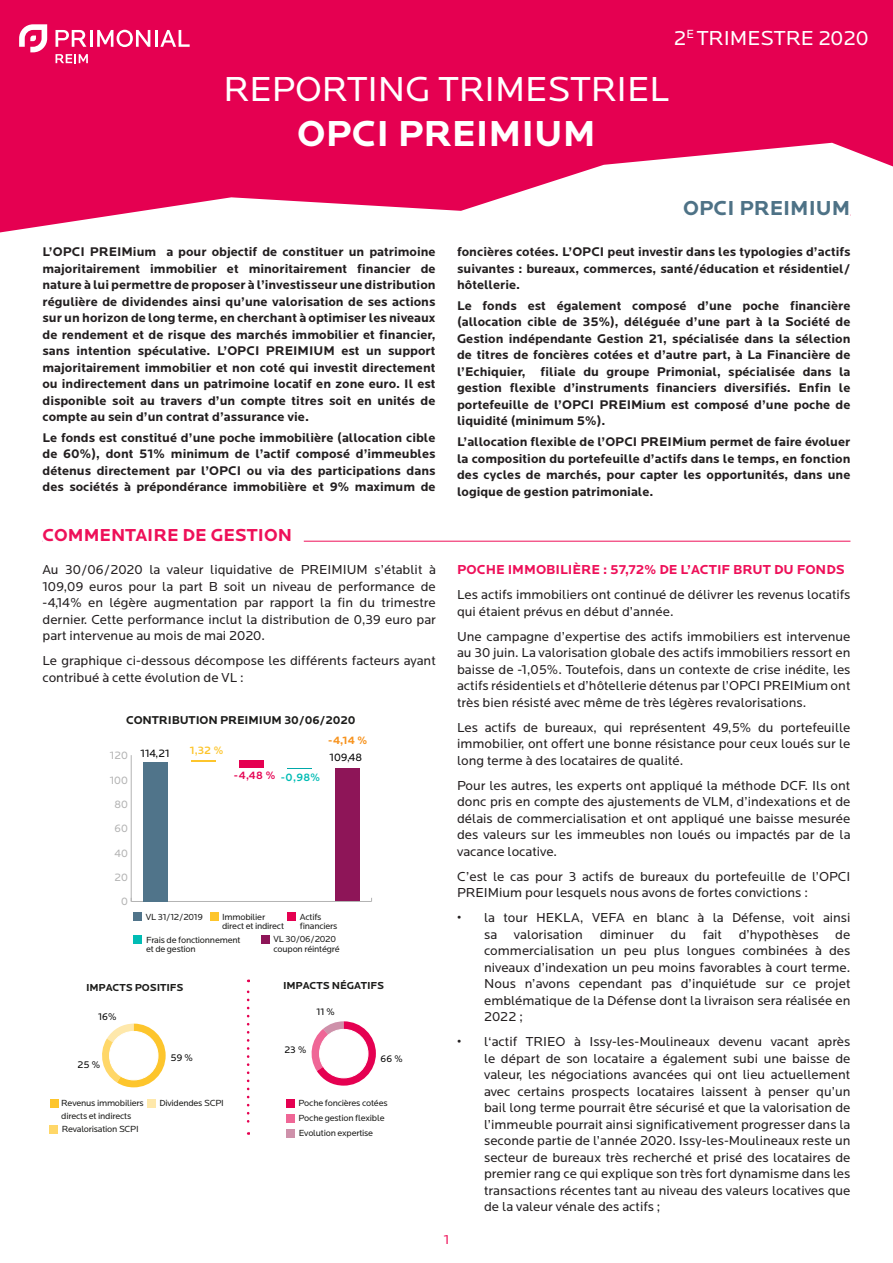
<style>
.page{position:relative;width:893px;height:1263px;background:#fff}
.page>*{position:absolute;margin:0;border:0;box-sizing:border-box;transform-origin:0 0}
.T0{font:700 37.5px "Locator";color:#fff}
.T0-2{font:36px "Locator";color:#fff}
.t1{font:21px "Locator";color:#fff}
.T2{font:700 21px "Locator";color:#4e7286}
.T2-2{font:700 18px "Locator";color:#ee1059}
.corps{font:13.5px/16.5px "Locator";color:#231f20;text-align:justify}
.corps-2{font:700 13.5px "Locator";color:#ee1059}
.t2{font:13.5px "Locator";color:#ee1059}
.corps-3{font:700 13.05px/16.5px "Locator";color:#231f20;text-align:justify}
.t3{font:700 11.85px "Locator";letter-spacing:-.01em;color:#1d1d1b}
.t4{font:11.1px "Locator";color:#b3b3b3}
.t5{font:11.1px "Locator";color:#000}
.t6{font:500 11.1px "Locator";color:#e50051}
.t7{font:700 11.1px "Locator";color:#f7931e}
.t8{font:500 11.1px "Locator";color:#fdc52c}
.t9{font:700 10.5px "Locator";letter-spacing:-.01em;color:#1d1d1b}
.t10{font:10.05px "Locator";color:#000}
.t11{font:9.9px "Locator";color:#000}
.t12{font:9.15px/9.1px "Locator";letter-spacing:-.025em;color:#1d1d1b}
.s1{color:#00bcb4}
</style>
<div class="page">
<hr style="left:43px;top:541px;width:807px;height:1px;background:#ee1059">
<div style="left:43px;top:522px;width:261px;height:22px;background:#fff"></div>
<svg style="left:312px;top:1021px;width:64px;height:64px"></svg>
<svg style="left:102px;top:1023px;width:64px;height:64px"></svg>
<div style="left:110px;top:1031px;width:48px;height:49px;background:#fff;border-radius:50%"></div>
<div style="left:109px;top:1031px;width:49px;height:49px;border:1px solid #fff;border-radius:50%"></div>
<div style="left:320px;top:1029px;width:48px;height:49px;background:#fff;border-radius:50%"></div>
<div style="left:319px;top:1029px;width:49px;height:49px;border:1px solid #fff;border-radius:50%"></div>
<div style="left:147px;top:1099px;width:8px;height:8px;background:#fee8ab"></div>
<div style="left:50px;top:1099px;width:8px;height:8px;background:#fdc52c"></div>
<div style="left:50px;top:1125px;width:8px;height:8px;background:#ffd768"></div>
<div style="left:286px;top:1099px;width:9px;height:8px;background:#e50051"></div>
<div style="left:286px;top:1114px;width:9px;height:8px;background:#ef6696"></div>
<div style="left:134px;top:912px;width:8px;height:8px;background:#50748a"></div>
<div style="left:261px;top:935px;width:8px;height:8px;background:#8e1558"></div>
<div style="left:134px;top:936px;width:8px;height:8px;background:#00bcb4"></div>
<div style="left:210px;top:912px;width:8px;height:9px;background:#fdc52c"></div>
<div style="left:287px;top:912px;width:9px;height:8px;background:#e50051"></div>
<hr style="left:131px;top:901px;width:241px;height:1px;background:#b3b3b3">
<hr style="left:131px;top:755px;width:1px;height:146px;background:#b3b3b3">
<div style="left:336px;top:768px;width:24px;height:133px;background:#8e1558"></div>
<svg style="left:287px;top:768px;width:24px;height:1px"></svg>
<div style="left:239px;top:761px;width:24px;height:7px;background:#e50051"></div>
<svg style="left:191px;top:761px;width:24px;height:1px"></svg>
<div style="left:143px;top:762px;width:24px;height:139px;background:#50748a"></div>
<svg style="left:247px;top:992px;width:2px;height:143px"></svg>
<div style="left:287px;top:1129px;width:8px;height:8px;background:#ce91aa"></div>
<svg style="left:0;top:0;width:893px;height:232px;fill:#e50051"></svg>
<svg style="left:56px;top:30px;width:94px;height:17px"></svg>
<hr style="left:155px;top:30px;width:3px;height:17px;background:#fff">
<svg style="left:160px;top:30px;width:30px;height:17px"></svg>
<svg style="left:19px;top:24px;width:28px;height:28px"></svg>
<svg style="left:56px;top:54px;width:32px;height:9px"></svg>
<p class="t1" style="left:674px;top:26px;width:196px">2<sup>E</sup> TRIMESTRE 2020</p>
<p class="T0-2" style="left:224px;top:69px;width:447px">REPORTING TRIMESTRIEL</p>
<p class="T0" style="left:297px;top:112px;width:300px">OPCI PREIMIUM</p>
<p class="T2" style="left:683px;top:195px;width:169px">OPCI PREIMIUM</p>
<p class="corps-3" style="left:43px;top:244px;width:395px">L’OPCI PREIMium a pour objectif de constituer un patrimoine majoritairement immobilier et minoritairement financier de nature à lui permettre de proposer à l’investisseur une distribution régulière de dividendes ainsi qu’une valorisation de ses actions sur un horizon de long terme, en cherchant à optimiser les niveaux de rendement et de risque des marchés immobilier et financier, sans intention spéculative. L’OPCI PREIMIUM est un support majoritairement immobilier et non coté qui investit directement ou indirectement dans un patrimoine locatif en zone euro. Il est disponible soit au travers d’un compte titres soit en unités de compte au sein d’un contrat d’assurance vie.</p>
<p class="corps-3" style="left:43px;top:430px;width:395px">Le fonds est constitué d’une poche immobilière (allocation cible de 60%), dont 51% minimum de l’actif composé d’immeubles détenus directement par l’OPCI ou via des participations dans des sociétés à prépondérance immobilière et 9% maximum de</p>
<p class="corps-3" style="left:457px;top:244px;width:395px">foncières cotées. L’OPCI peut investir dans les typologies d’actifs suivantes : bureaux, commerces, santé/éducation et résidentiel/ hôtellerie.</p>
<p class="corps-3" style="left:457px;top:298px;width:395px">Le fonds est également composé d’une poche financière (allocation cible de 35%), déléguée d’une part à la Société de Gestion indépendante Gestion 21, spécialisée dans la sélection de titres de foncières cotées et d’autre part, à La Financière de l’Echiquier, filiale du groupe Primonial, spécialisée dans la gestion flexible d’instruments financiers diversifiés. Enfin le portefeuille de l’OPCI PREIMium est composé d’une poche de liquidité (minimum 5%).</p>
<p class="corps-3" style="left:457px;top:434px;width:395px">L’allocation flexible de l’OPCI PREIMium permet de faire évoluer la composition du portefeuille d’actifs dans le temps, en fonction des cycles de marchés, pour capter les opportunités, dans une logique de gestion patrimoniale.</p>
<p class="T2-2" style="left:43px;top:524px;width:251px">COMMENTAIRE DE GESTION</p>
<p class="corps" style="left:43px;top:562px;width:395px">Au 30/06/2020 la valeur liquidative de PREIMIUM s’établit à 109,09 euros pour la part B soit un niveau de performance de -4,14% en légère augmentation par rapport la fin du trimestre dernier. Cette performance inclut la distribution de 0,39 euro par part intervenue au mois de mai 2020.</p>
<p class="corps" style="left:43px;top:653px;width:395px">Le graphique ci-dessous décompose les différents facteurs ayant contribué à cette évolution de VL :</p>
<p class="t3" style="left:126px;top:714px;width:231px">CONTRIBUTION PREIMIUM 30/06/2020</p>
<p class="t4" style="left:110px;top:749px;width:19px">120</p>
<p class="t4" style="left:110px;top:774px;width:20px">100</p>
<p class="t4" style="left:114px;top:798px;width:15px">80</p>
<p class="t4" style="left:114px;top:822px;width:15px">60</p>
<p class="t4" style="left:114px;top:847px;width:15px">40</p>
<p class="t4" style="left:114px;top:871px;width:15px">20</p>
<p class="t4" style="left:121px;top:895px;width:8px">0</p>
<p class="t7" style="left:328px;top:734px;width:41px">-4,14 %</p>
<p class="t8" style="left:190px;top:744px;width:35px">1,32 %</p>
<p class="t5" style="left:140px;top:747px;width:31px">114,21</p>
<p class="t5" style="left:330px;top:751px;width:34px">109,48</p>
<p class="t6" style="left:234px;top:769px;width:88px">-4,48 % <span class="s1">-0,98%</span></p>
<p class="t12" style="left:146px;top:912px;width:58px">VL 31/12/2019</p>
<p class="t12" style="left:222px;top:912px;width:63px">Immobilier direct et indirect</p>
<p class="t12" style="left:300px;top:912px;width:39px">Actifs financiers</p>
<p class="t12" style="left:146px;top:935px;width:96px">Frais de fonctionnement et de gestion</p>
<p class="t12" style="left:274px;top:935px;width:68px">VL 30/06/2020 coupon réintégré</p>
<p class="t9" style="left:86px;top:981px;width:99px">IMPACTS POSITIFS</p>
<p class="t9" style="left:283px;top:979px;width:103px">IMPACTS NÉGATIFS</p>
<p class="t10" style="left:98px;top:1011px;width:20px">16%</p>
<p class="t10" style="left:77px;top:1059px;width:24px">25 %</p>
<p class="t11" style="left:316px;top:1006px;width:20px">11 %</p>
<p class="t11" style="left:284px;top:1044px;width:24px">23 %</p>
<p class="t10" style="left:170px;top:1052px;width:24px">59 %</p>
<p class="t11" style="left:381px;top:1053px;width:24px">66 %</p>
<p class="t12" style="left:61px;top:1098px;width:84px">Revenus immobiliers</p>
<p class="t12" style="left:159px;top:1098px;width:66px">Dividendes SCPI</p>
<p class="t12" style="left:61px;top:1109px;width:79px;line-height:13.2px">directs et indirects<br>Revalorisation SCPI</p>
<p class="t12" style="left:299px;top:1095px;width:91px;line-height:15.5px">Poche foncières cotées<br>Poche gestion flexible</p>
<p class="t12" style="left:299px;top:1128px;width:76px">Evolution expertise</p>
<p class="t2" style="left:444px;top:1232px;width:7px">1</p>
<p class="corps-2" style="left:457px;top:562px;width:389px">POCHE IMMOBILIÈRE : 57,72% DE L’ACTIF BRUT DU FONDS</p>
<p class="corps" style="left:457px;top:587px;width:395px">Les actifs immobiliers ont continué de délivrer les revenus locatifs qui étaient prévus en début d’année.</p>
<p class="corps" style="left:457px;top:628px;width:395px">Une campagne d’expertise des actifs immobiliers est intervenue au 30 juin. La valorisation globale des actifs immobiliers ressort en baisse de -1,05%. Toutefois, dans un contexte de crise inédite, les actifs résidentiels et d’hôtellerie détenus par l’OPCI PREIMium ont très bien résisté avec même de très légères revalorisations.</p>
<p class="corps" style="left:457px;top:719px;width:395px">Les actifs de bureaux, qui représentent 49,5% du portefeuille immobilier, ont offert une bonne résistance pour ceux loués sur le long terme à des locataires de qualité.</p>
<p class="corps" style="left:457px;top:777px;width:395px">Pour les autres, les experts ont appliqué la méthode DCF. Ils ont donc pris en compte des ajustements de VLM, d’indexations et de délais de commercialisation et ont appliqué une baisse mesurée des valeurs sur les immeubles non loués ou impactés par de la vacance locative.</p>
<p class="corps" style="left:457px;top:868px;width:395px">C’est le cas pour 3 actifs de bureaux du portefeuille de l’OPCI<br>PREIMium pour lesquels nous avons de fortes convictions :</p>
<p class="corps" style="left:484px;top:910px;width:368px;text-indent:-27px">• la tour HEKLA, VEFA en blanc à la Défense, voit ainsi sa valorisation diminuer du fait d’hypothèses de commercialisation un peu plus longues combinées à des niveaux d’indexation un peu moins favorables à court terme.<br>Nous n’avons cependant pas d’inquiétude sur ce projet emblématique de la Défense dont la livraison sera réalisée en 2022 ;</p>
<p class="corps" style="left:484px;top:1034px;width:368px;text-indent:-27px">• l‘actif TRIEO à Issy-les-Moulineaux devenu vacant après le départ de son locataire a également subi une baisse de valeur, les négociations avancées qui ont lieu actuellement avec certains prospects locataires laissent à penser qu’un bail long terme pourrait être sécurisé et que la valorisation de l’immeuble pourrait ainsi significativement progresser dans la seconde partie de l’année 2020. Issy-les-Moulineaux reste un secteur de bureaux très recherché et prisé des locataires de premier rang ce qui explique son très fort dynamisme dans les transactions récentes tant au niveau des valeurs locatives que de la valeur vénale des actifs ;</p>
</div>
